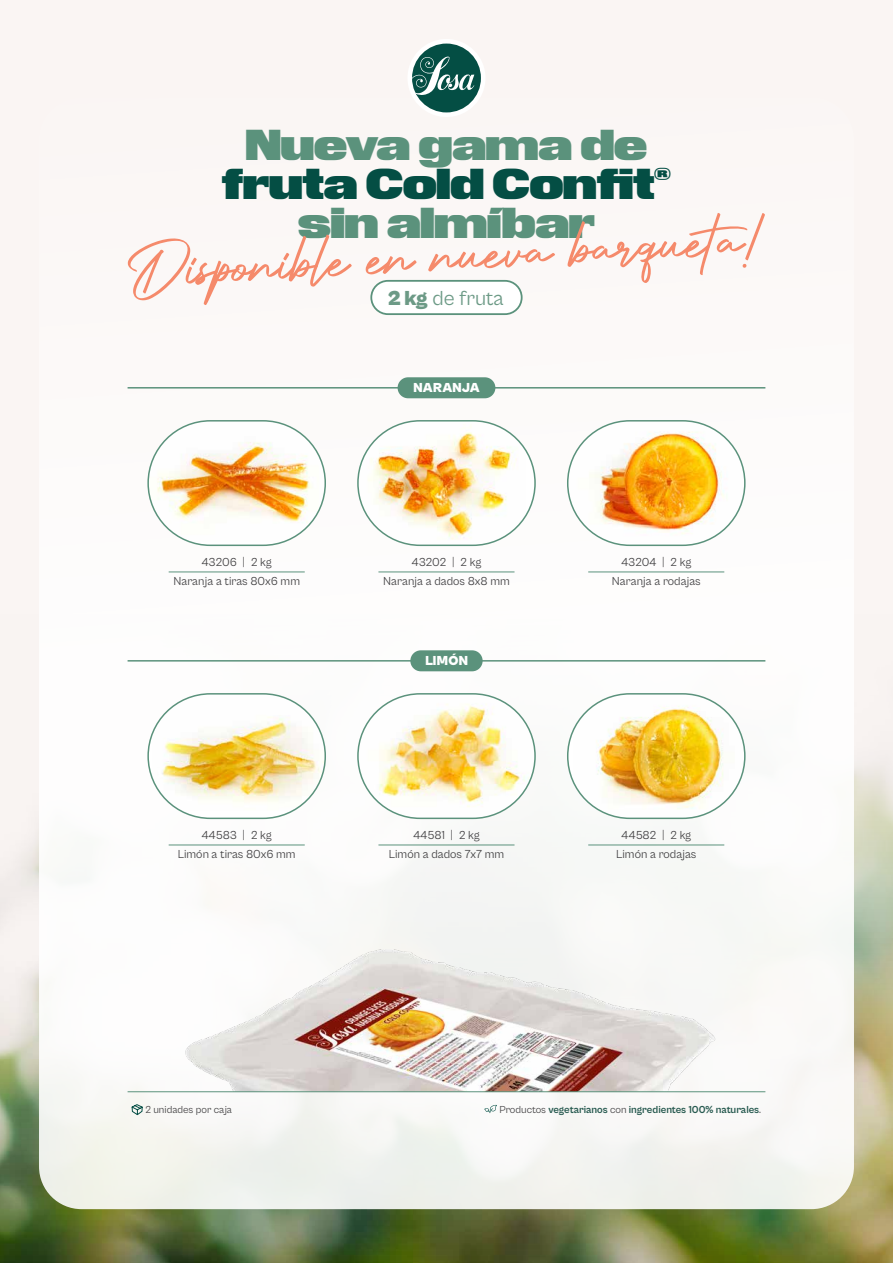
<style>
.page{position:relative;width:893px;height:1263px;background:#faf5f3}
.page>*{position:absolute;margin:0;border:0;box-sizing:border-box;transform-origin:0 0}
.t1{font:76.95px "Authentic Signature";color:#f58a6b}
.t2{font:42px/39px "Tempel Grotesk";color:#5b927c;text-align:center}
.t3{font:21px "Cabinet Grotesk";letter-spacing:-.005em;color:#6c9a86}
.t4{font:900 13.5px "Cabinet Grotesk";letter-spacing:.015em;color:#fff}
.t5{font:12px/19.5px "Cabinet Grotesk";color:#414042;text-align:center}
.t6{font:700 10.5px "Cabinet Grotesk";letter-spacing:-.005em;color:#26594f}
.t7{font:10.5px "Cabinet Grotesk";color:#414042}
.s1{color:#044e44}
.s2{font-weight:900}
.s3{font-weight:400;color:#414042}
</style>
<div class="page">
<img style="left:2px;top:71px;width:891px;height:1192px">
<div style="left:39px;top:98px;width:815px;height:1111px;background:#fbf9f8;border-radius:43px"></div>
<img style="left:0;top:897px;width:2px;height:366px">
<img style="left:185px;top:949px;width:531px;height:142px">
<hr style="left:128px;top:1091px;width:637px;height:1px;background:#5b927c">
<div style="left:148px;top:694px;width:177px;height:124px;background:#fff;border-radius:62px"></div>
<img style="left:152px;top:694px;width:173px;height:116px">
<div style="left:147px;top:693px;width:179px;height:126px;border:2px solid #5b927c;border-radius:62px"></div>
<img style="left:150px;top:421px;width:175px;height:121px">
<div style="left:147px;top:420px;width:179px;height:126px;border:2px solid #5b927c;border-radius:62px"></div>
<img style="left:573px;top:694px;width:170px;height:124px">
<div style="left:567px;top:693px;width:179px;height:126px;border:2px solid #5b927c;border-radius:62px"></div>
<img style="left:568px;top:421px;width:175px;height:121px">
<div style="left:567px;top:420px;width:179px;height:126px;border:2px solid #5b927c;border-radius:62px"></div>
<img style="left:358px;top:694px;width:177px;height:124px;border-radius:62px">
<div style="left:357px;top:693px;width:179px;height:126px;border:2px solid #5b927c;border-radius:62px"></div>
<div style="left:358px;top:421px;width:177px;height:124px;background:#fff;border-radius:62px"></div>
<img style="left:358px;top:424px;width:167px;height:119px">
<div style="left:357px;top:420px;width:179px;height:126px;border:2px solid #5b927c;border-radius:62px"></div>
<svg style="left:131px;top:1104px;width:12px;height:11px"></svg>
<svg style="left:484px;top:1105px;width:13px;height:8px"></svg>
<hr style="left:588px;top:572px;width:136px;height:1px;background:#5b927c">
<hr style="left:378px;top:572px;width:136px;height:1px;background:#5b927c">
<hr style="left:169px;top:572px;width:136px;height:1px;background:#5b927c">
<hr style="left:169px;top:845px;width:136px;height:1px;background:#5b927c">
<hr style="left:378px;top:845px;width:136px;height:1px;background:#5b927c">
<hr style="left:588px;top:845px;width:136px;height:1px;background:#5b927c">
<hr style="left:128px;top:387px;width:637px;height:2px;background:#5b927c">
<hr style="left:128px;top:660px;width:637px;height:2px;background:#5b927c">
<div style="left:410px;top:650px;width:73px;height:21px;background:#5b927c;border-radius:10px"></div>
<div style="left:398px;top:377px;width:97px;height:21px;background:#5b927c;border-radius:10px"></div>
<div style="left:371px;top:281px;width:151px;height:33px;background:#fff;border-radius:17px"></div>
<div style="left:370px;top:280px;width:153px;height:35px;border:2px solid #5b927c;border-radius:17px"></div>
<div style="left:407px;top:39px;width:78px;height:78px;background:#fff;border-radius:50%"></div>
<div style="left:412px;top:44px;width:69px;height:68px;background:#044e44;border-radius:50%"></div>
<svg style="left:409px;top:56px;width:65px;height:39px"></svg>
<h2 class="t2" style="left:222px;top:130px;width:451px">Nueva gama de <span class="s1">fruta Cold Confit</span><sup>® </sup>sin almíbar</h2>
<h1 class="t1" style="left:130px;top:228px;width:631px;rotate:-3deg">Disponible en nueva barqueta!</h1>
<h3 class="t3" style="left:388px;top:286px;width:118px"><span class="s2">2 kg</span> de fruta</h3>
<p class="t5" style="left:173px;top:552px;width:128px">43206 | 2 kg<br>Naranja a tiras 80x6 mm</p>
<p class="t4" style="left:414px;top:381px;width:68px">NARANJA</p>
<p class="t5" style="left:383px;top:552px;width:128px">43202 | 2 kg<br>Naranja a dados 8x8 mm</p>
<p class="t4" style="left:425px;top:654px;width:44px">LIMÓN</p>
<p class="t5" style="left:612px;top:552px;width:91px">43204 | 2 kg<br>Naranja a rodajas</p>
<p class="t5" style="left:178px;top:825px;width:119px">44583 | 2 kg<br>Limón a tiras 80x6 mm</p>
<p class="t5" style="left:389px;top:825px;width:117px">44581 | 2 kg<br>Limón a dados 7x7 mm</p>
<p class="t5" style="left:616px;top:825px;width:82px">44582 | 2 kg<br>Limón a rodajas</p>
<p class="t7" style="left:145px;top:1104px;width:89px">2 unidades por caja</p>
<p class="t6" style="left:500px;top:1104px;width:263px"><span class="s3">Productos</span> vegetarianos <span class="s3">con</span> ingredientes 100% naturales<span class="s3">.</span></p>
</div>
